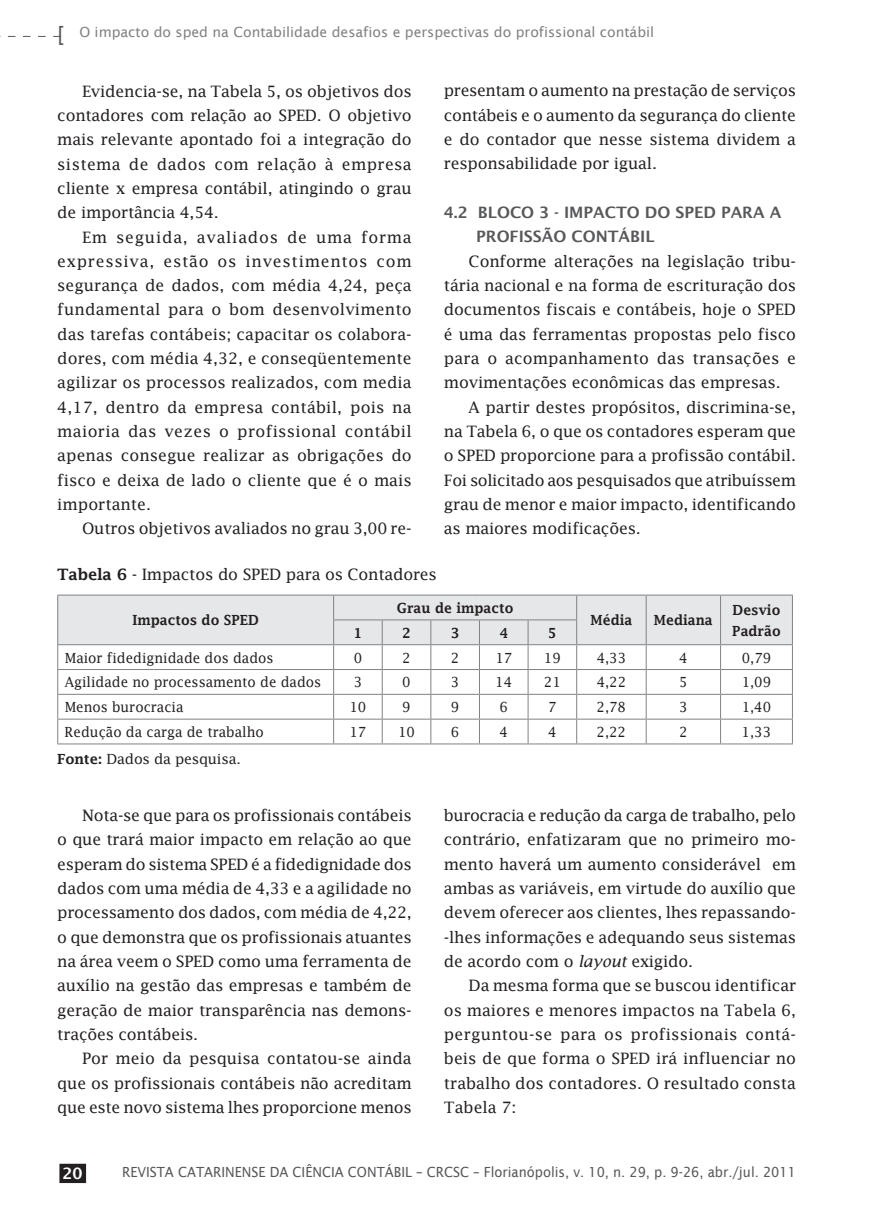
<style>
.page{position:relative;width:893px;height:1216px;background:#fff}
.page>*{position:absolute;margin:0;border:0;box-sizing:border-box;transform-origin:0 0}
.t1{font:15.75px/24.3px "Lucida Fax";letter-spacing:-.015em;color:#231f20;text-align:justify}
.t2{font:600 15.75px/24.3px "Lucida Sans";color:#57585a}
.t3{font:15.75px "Lucida Fax";letter-spacing:.01em;color:#231f20}
.t4{font:600 15.75px "Lucida Sans";color:#fff}
.t5{font:14px "Lucida Fax";color:#231f20;scale:.95 1}
.t6{font:14px "Lucida Sans";color:#57585a;scale:.93 1}
.t7{font:14px "Lucida Sans";color:#808285}
.t8{font:600 14px "Lucida Fax";color:#231f20;scale:.95 1}
.t9{font:14px "Lucida Fax";color:#231f20}
.s1{font-weight:600}
.s2{font-style:italic}
</style>
<div class="page">
<div style="left:60px;top:1164px;width:26px;height:18px;background:#231f20"></div>
<div style="left:60px;top:1163px;width:26px;height:19px;border:1px solid #231f20"></div>
<hr style="left:57px;top:594px;width:277px;height:1px;background:#808285">
<hr style="left:334px;top:594px;width:48px;height:1px;background:#808285">
<hr style="left:382px;top:594px;width:49px;height:1px;background:#808285">
<hr style="left:431px;top:594px;width:48px;height:1px;background:#808285">
<hr style="left:479px;top:594px;width:49px;height:1px;background:#808285">
<hr style="left:528px;top:594px;width:49px;height:1px;background:#808285">
<hr style="left:577px;top:594px;width:69px;height:1px;background:#808285">
<hr style="left:646px;top:594px;width:75px;height:1px;background:#808285">
<hr style="left:721px;top:594px;width:72px;height:1px;background:#808285">
<svg style="left:57px;top:595px;width:736px;height:148px"></svg>
<hr style="left:57px;top:743px;width:277px;height:1px;background:#808285">
<hr style="left:334px;top:743px;width:48px;height:1px;background:#808285">
<hr style="left:382px;top:743px;width:49px;height:1px;background:#808285">
<hr style="left:431px;top:743px;width:48px;height:1px;background:#808285">
<hr style="left:479px;top:743px;width:49px;height:1px;background:#808285">
<hr style="left:528px;top:743px;width:49px;height:1px;background:#808285">
<hr style="left:577px;top:743px;width:69px;height:1px;background:#808285">
<hr style="left:646px;top:743px;width:75px;height:1px;background:#808285">
<hr style="left:721px;top:743px;width:72px;height:1px;background:#808285">
<svg style="left:0;top:35px;width:61px;height:2px"></svg>
<p class="t7" style="left:79px;top:24px;width:576px">O impacto do sped na Contabilidade desafios e perspectivas do profissional contábil</p>
<p class="t1" style="left:57px;top:79px;width:356px;text-indent:25px">Evidencia-se, na Tabela 5, os objetivos dos contadores com relação ao SPED. O objetivo mais relevante apontado foi a integração do sistema de dados com relação à empresa cliente x empresa contábil, atingindo o grau de importância 4,54.</p>
<p class="t1" style="left:57px;top:224px;width:356px;text-indent:25px">Em seguida, avaliados de uma forma expressiva, estão os investimentos com segurança de dados, com média 4,24, peça fundamental para o bom desenvolvimento das tarefas contábeis; capacitar os colabora&shy;dores, com média 4,32, e conseqüentemente agilizar os processos realizados, com media 4,17, dentro da empresa contábil, pois na maioria das vezes o profissional contábil apenas consegue realizar as obrigações do fisco e deixa de lado o cliente que é o mais importante.</p>
<p class="t1" style="left:82px;top:516px;width:331px">Outros objetivos avaliados no grau 3,00 re-</p>
<p class="t1" style="left:444px;top:78px;width:354px">presentam o aumento na prestação de serviços contábeis e o aumento da segurança do cliente e do contador que nesse sistema dividem a responsabilidade por igual.</p>
<p class="t2" style="left:476px;top:200px;width:307px;text-indent:-32px">4.2 BLOCO 3 - IM PACTO DO SPED PARA A<br>PROFISSÃO CONTÁBIL</p>
<p class="t1" style="left:469px;top:249px;width:329px">Conforme alterações na legislação tribu-</p>
<p class="t1" style="left:444px;top:273px;width:354px">tária nacional e na forma de escrituração dos</p>
<p class="t1" style="left:444px;top:297px;width:354px">documentos fiscais e contábeis, hoje o SPED</p>
<p class="t1" style="left:444px;top:322px;width:354px">é uma das ferramentas propostas pelo fisco</p>
<p class="t3" style="left:444px;top:349px;width:354px">para o acompanhamento das transações e</p>
<p class="t1" style="left:444px;top:370px;width:338px">movimentações econômicas das empresas.</p>
<p class="t1" style="left:469px;top:395px;width:329px">A partir destes propósitos, discrimina-se,</p>
<p class="t1" style="left:444px;top:419px;width:354px">na Tabela 6, o que os contadores esperam que</p>
<p class="t1" style="left:444px;top:443px;width:354px">o SPED proporcione para a profissão contábil.</p>
<p class="t1" style="left:444px;top:468px;width:354px">Foi solicitado aos pesquisados que atribuíssem</p>
<p class="t1" style="left:444px;top:492px;width:354px">grau de menor e maior impacto, identificando</p>
<p class="t1" style="left:444px;top:516px;width:198px">as maiores modificações.</p>
<p class="t1" style="left:57px;top:562px;width:381px"><span class="s1">Tabela 6</span> - Impactos do SPED para os Contadores</p>
<p class="t8" style="left:133px;top:612px;width:134px">Impactos do SPED</p>
<p class="t8" style="left:397px;top:600px;width:124px">Grau de impacto</p>
<p class="t8" style="left:733px;top:602px;width:52px">Desvio</p>
<p class="t8" style="left:590px;top:612px;width:46px">Média</p>
<p class="t8" style="left:654px;top:612px;width:63px">Mediana</p>
<p class="t8" style="left:353px;top:624px;width:11px">1</p>
<p class="t8" style="left:402px;top:624px;width:11px">2</p>
<p class="t8" style="left:451px;top:624px;width:11px">3</p>
<p class="t8" style="left:499px;top:624px;width:11px">4</p>
<p class="t8" style="left:548px;top:624px;width:11px">5</p>
<p class="t8" style="left:732px;top:623px;width:52px">Padrão</p>
<p class="t5" style="left:65px;top:649px;width:221px">Maior fidedignidade dos dados</p>
<p class="t5" style="left:354px;top:649px;width:10px">0</p>
<p class="t5" style="left:402px;top:649px;width:10px">2</p>
<p class="t5" style="left:451px;top:649px;width:10px">2</p>
<p class="t5" style="left:495px;top:649px;width:19px">17</p>
<p class="t5" style="left:544px;top:649px;width:19px">19</p>
<p class="t5" style="left:597px;top:649px;width:32px">4,33</p>
<p class="t5" style="left:679px;top:649px;width:10px">4</p>
<p class="t5" style="left:742px;top:649px;width:32px">0,79</p>
<p class="t5" style="left:65px;top:674px;width:272px">Agilidade no processamento de dados</p>
<p class="t5" style="left:354px;top:674px;width:10px">3</p>
<p class="t5" style="left:402px;top:674px;width:10px">0</p>
<p class="t5" style="left:451px;top:674px;width:10px">3</p>
<p class="t5" style="left:495px;top:674px;width:19px">14</p>
<p class="t5" style="left:544px;top:674px;width:19px">21</p>
<p class="t5" style="left:597px;top:674px;width:32px">4,22</p>
<p class="t5" style="left:679px;top:674px;width:10px">5</p>
<p class="t5" style="left:742px;top:674px;width:32px">1,09</p>
<p class="t5" style="left:65px;top:699px;width:127px">Menos burocracia</p>
<p class="t5" style="left:349px;top:699px;width:19px">10</p>
<p class="t5" style="left:402px;top:699px;width:10px">9</p>
<p class="t5" style="left:451px;top:699px;width:10px">9</p>
<p class="t5" style="left:499px;top:699px;width:10px">6</p>
<p class="t5" style="left:548px;top:699px;width:10px">7</p>
<p class="t5" style="left:597px;top:699px;width:32px">2,78</p>
<p class="t5" style="left:679px;top:699px;width:10px">3</p>
<p class="t5" style="left:742px;top:699px;width:32px">1,40</p>
<p class="t5" style="left:65px;top:723px;width:211px">Redução da carga de trabalho</p>
<p class="t5" style="left:349px;top:723px;width:19px">17</p>
<p class="t5" style="left:398px;top:723px;width:19px">10</p>
<p class="t5" style="left:451px;top:723px;width:10px">6</p>
<p class="t5" style="left:499px;top:723px;width:10px">4</p>
<p class="t5" style="left:548px;top:723px;width:10px">4</p>
<p class="t5" style="left:597px;top:723px;width:32px">2,22</p>
<p class="t5" style="left:679px;top:723px;width:10px">2</p>
<p class="t5" style="left:742px;top:723px;width:32px">1,33</p>
<p class="t9" style="left:57px;top:750px;width:185px"><span class="s1">Fonte:</span> Dados da pesquisa.</p>
<p class="t1" style="left:57px;top:803px;width:356px;text-indent:25px">Nota-se que para os profissionais contábeis o que trará maior impacto em relação ao que esperam do sistema SPED é a fidedignidade dos dados com uma média de 4,33 e a agilidade no processamento dos dados, com média de 4,22, o que demonstra que os profissionais atuantes na área veem o SPED como uma ferramenta de auxílio na gestão das empresas e também de geração de maior transparência nas demons&shy;trações contábeis.</p>
<p class="t1" style="left:57px;top:1046px;width:356px;text-indent:25px">Por meio da pesquisa contatou-se ainda que os profissionais contábeis não acreditam que este novo sistema lhes proporcione menos</p>
<p class="t1" style="left:444px;top:803px;width:354px">burocracia e redução da carga de trabalho, pelo contrário, enfatizaram que no primeiro mo&shy;mento haverá um aumento considerável em ambas as variáveis, em virtude do auxílio que devem oferecer aos clientes, lhes repassando--lhes informações e adequando seus sistemas de acordo com o <span class="s2">layout</span> exigido.</p>
<p class="t1" style="left:444px;top:973px;width:354px;text-indent:25px">Da mesma forma que se buscou identificar os maiores e menores impactos na Tabela 6, perguntou-se para os profissionais contá&shy;beis de que forma o SPED irá influenciar no trabalho dos contadores. O resultado consta Tabela 7:</p>
<p class="t4" style="left:63px;top:1163px;width:22px">20</p>
<p class="t6" style="left:122px;top:1164px;width:726px">Revista Catarin ense da Ci ência Contábi l – CRCSC – Florianópolis, v. 10, n. 29, p. 9-26, abr./jul. 2011</p>
</div>
